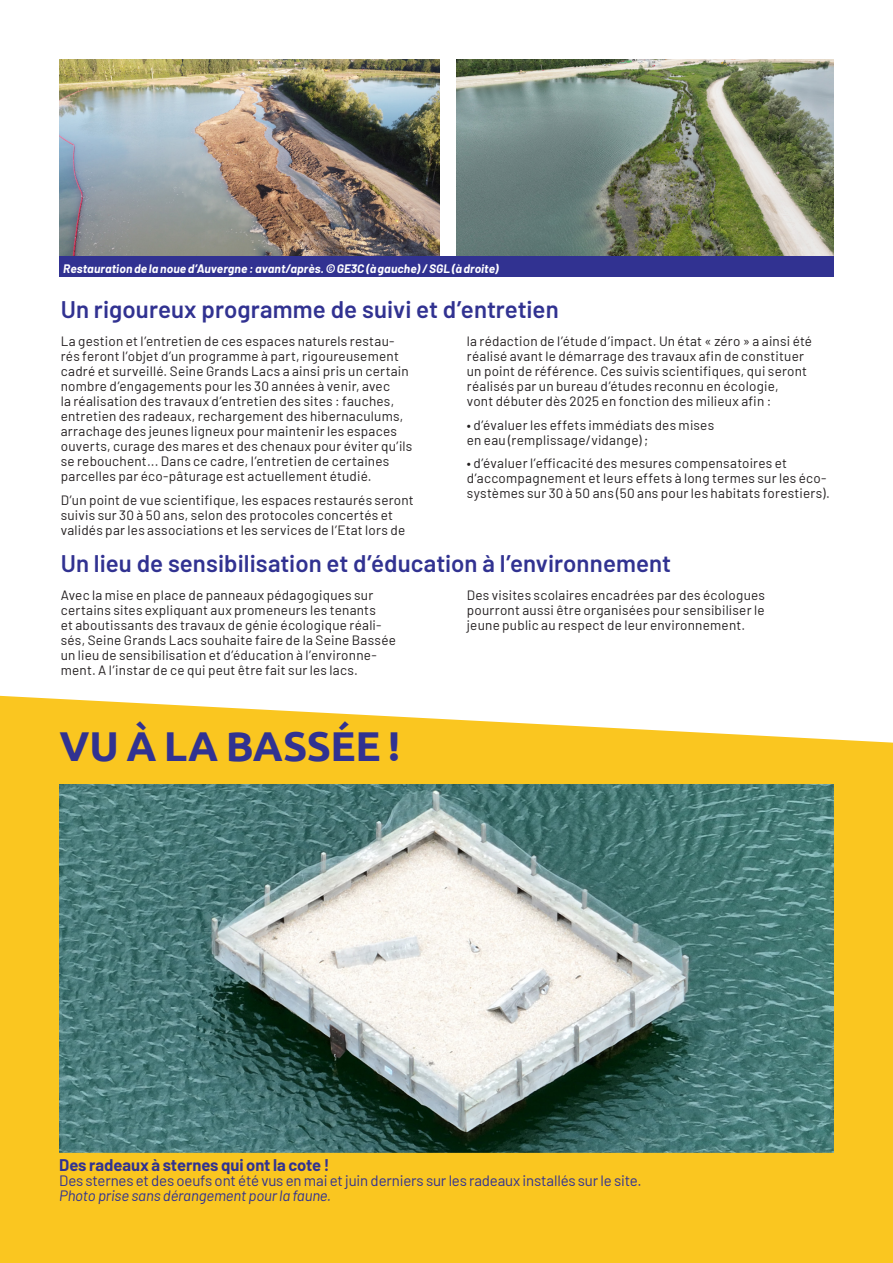
<style>
.page{position:relative;width:893px;height:1263px;background:#fff}
.page>*{position:absolute;margin:0;border:0;box-sizing:border-box;transform-origin:0 0}
.t1{font:700 41.7px "Ubuntu";letter-spacing:-.005em;color:#313291}
.Inter{font:600 24px "Barlow";letter-spacing:.005em;color:#313291}
.t2{font:700 16.5px "Barlow";color:#313291}
.t3{font:15px/15px "Barlow";letter-spacing:-.01em;color:#313291}
.TexteCourant{font:13.5px/15px "Barlow";letter-spacing:.015em;color:#231f20}
.t4{font:italic 700 12px "Barlow";letter-spacing:.01em;color:#fff}
.s1{font-style:italic}
</style>
<div class="page">
<svg style="left:0;top:696px;width:893px;height:567px;background:#face40"></svg>
<img style="left:60px;top:784px;width:773px;height:369px">
<div style="left:58px;top:1153px;width:779px;height:101px;background:#fac620"></div>
<div style="left:58px;top:1153px;width:780px;height:102px;border:2px solid #fac620"></div>
<img style="left:60px;top:60px;width:379px;height:197px">
<img style="left:456px;top:60px;width:377px;height:197px">
<div style="left:59px;top:257px;width:774px;height:20px;background:#313291"></div>
<p class="t4" style="left:63px;top:260px;width:437px">Restauration de la noue d’Auvergne : avant/après. © GE3C (à gauche) / SGL (à droite)</p>
<p class="Inter" style="left:61px;top:292px;width:499px">Un rigoureux programme de suivi et d’entretien</p>
<p class="TexteCourant" style="left:61px;top:333px;width:353px">La gestion et l’entretien de ces espaces naturels restau&shy;rés feront l’objet d’un programme à part, rigoureusement cadré et surveillé. Seine Grands Lacs a ainsi pris un certain nombre d’engagements pour les 30 années à venir, avec<br>la réalisation des travaux d’entretien des sites : fauches, entretien des radeaux, rechargement des hibernaculums, arrachage des jeunes ligneux pour maintenir les espaces ouverts, curage des mares et des chenaux pour éviter qu’ils se rebouchent... Dans ce cadre, l’entretien de certaines parcelles par éco-pâturage est actuellement étudié.</p>
<p class="TexteCourant" style="left:61px;top:491px;width:355px">D’un point de vue scientifique, les espaces restaurés seront suivis sur 30 à 50 ans, selon des protocoles concertés et validés par les associations et les services de l’Etat lors de</p>
<p class="TexteCourant" style="left:467px;top:333px;width:347px">la rédaction de l’étude d’impact. Un état « zéro » a ainsi été réalisé avant le démarrage des travaux afin de constituer un point de référence. Ces suivis scientifiques, qui seront réalisés par un bureau d’études reconnu en écologie,<br>vont débuter dès 2025 en fonction des milieux afin :</p>
<p class="TexteCourant" style="left:467px;top:416px;width:249px">• d’évaluer les effets immédiats des mises en eau (remplissage/vidange) ;</p>
<p class="TexteCourant" style="left:467px;top:455px;width:364px">• d’évaluer l’efficacité des mesures compensatoires et d’accompagnement et leurs effets à long termes sur les éco&shy;systèmes sur 30 à 50 ans (50 ans pour les habitats forestiers).</p>
<p class="Inter" style="left:61px;top:545px;width:612px">Un lieu de sensibilisation et d’éducation à l’environnement</p>
<p class="TexteCourant" style="left:61px;top:586px;width:337px">Avec la mise en place de panneaux pédagogiques sur certains sites expliquant aux promeneurs les tenants<br>et aboutissants des travaux de génie écologique réali&shy;sés, Seine Grands Lacs souhaite faire de la Seine Bassée un lieu de sensibilisation et d’éducation à l’environne&shy;ment. A l’instar de ce qui peut être fait sur les lacs.</p>
<p class="TexteCourant" style="left:467px;top:586px;width:300px;text-align:justify">Des visites scolaires encadrées par des écologues pourront aussi être organisées pour sensibiliser le jeune public au respect de leur environnement.</p>
<p class="t1" style="left:60px;top:721px;width:342px">VU À LA BASSÉE !</p>
<p class="t2" style="left:59px;top:1153px;width:272px">Des radeaux à sternes qui ont la cote !</p>
<p class="t3" style="left:59px;top:1172px;width:584px">Des sternes et des oeufs ont été vus en mai et juin derniers sur les radeaux installés sur le site.<br><span class="s1">Photo prise sans dérangement pour la faune.</span></p>
</div>
